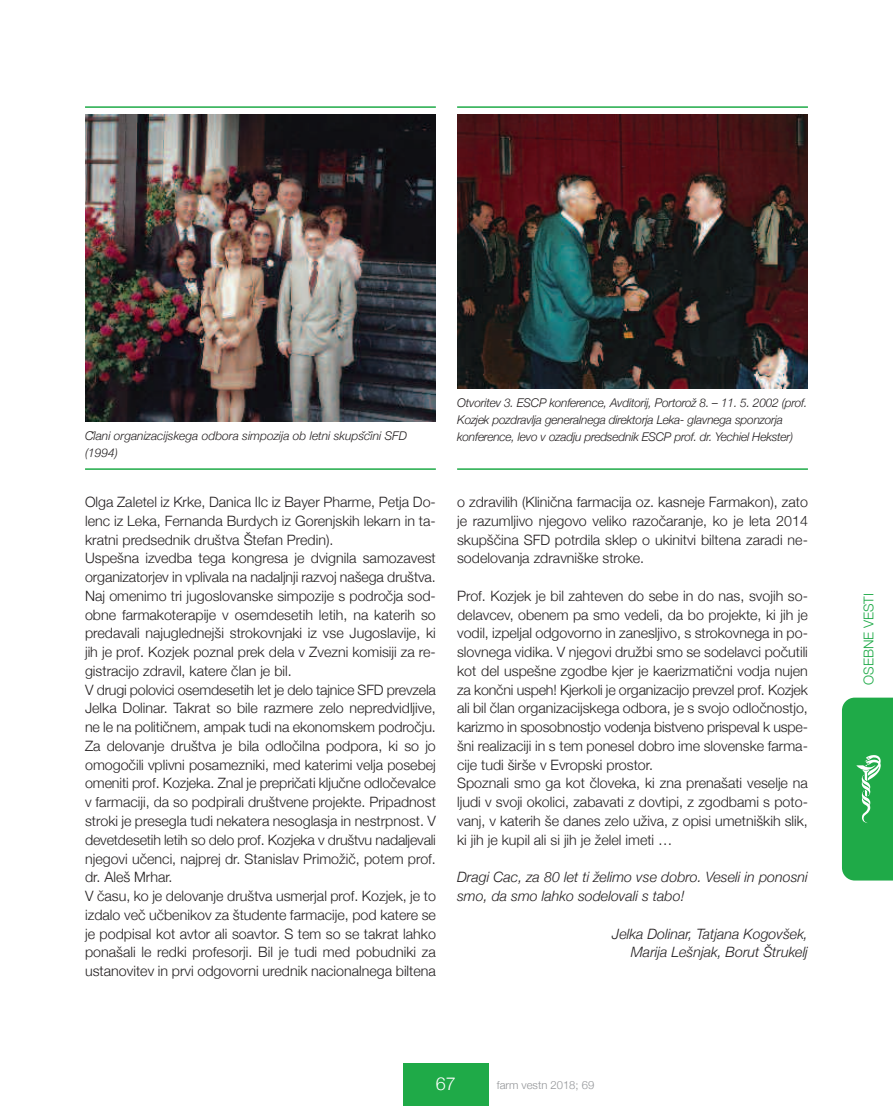
<style>
.page{position:relative;width:893px;height:1106px;background:#fff}
.page>*{position:absolute;margin:0;border:0;box-sizing:border-box;transform-origin:0 0}
.t1{font:300 18px "Helvetica Neue";color:#fff}
.t2{font:300 14.25px/18.8px "Helvetica Neue";color:#231f20}
.t3{font:italic 300 14.25px/18.8px "Helvetica Neue";color:#231f20}
.t4{font:300 13.5px "Helvetica Neue";color:#1faa48}
.t5{font:italic 300 12px/16.8px "Helvetica Neue";letter-spacing:-.015em;color:#231f20}
.t6{font:300 11.25px "Helvetica Neue";color:#939598}
</style>
<div class="page">
<div style="left:403px;top:1063px;width:85px;height:43px;background:#1faa48"></div>
<svg style="left:842px;top:697px;width:51px;height:183px;background:#2bae51"></svg>
<hr style="left:457px;top:106px;width:351px;height:2px;background:#1faa48">
<img style="left:457px;top:115px;width:351px;height:273px">
<hr style="left:457px;top:468px;width:351px;height:2px;background:#1faa48">
<hr style="left:85px;top:106px;width:351px;height:2px;background:#1faa48">
<img style="left:85px;top:115px;width:351px;height:306px">
<hr style="left:85px;top:468px;width:351px;height:2px;background:#1faa48">
<p class="t5" style="left:457px;top:394px;width:352px">Otvoritev 3. ESCP konference, Avditorij, Portorož 8. – 11. 5. 2002 (prof.<br>Kozjek pozdravlja generalnega direktorja Leka- glavnega sponzorja</p>
<p class="t5" style="left:85px;top:427px;width:323px">Člani organizacijskega odbora simpozija ob letni skupščini SFD</p>
<p class="t5" style="left:457px;top:428px;width:338px">konference, levo v ozadju predsednik ESCP prof. dr. Yechiel Hekster)</p>
<p class="t5" style="left:85px;top:444px;width:34px">(1994)</p>
<p class="t2" style="left:85px;top:492px;width:352px">Olga Zaletel iz Krke, Danica Ilc iz Bayer Pharme, Petja Do&shy;lenc iz Leka, Fernanda Burdych iz Gorenjskih lekarn in ta&shy;kratni predsednik društva Štefan Predin).<br>Uspešna izvedba tega kongresa je dvignila samozavest organizatorjev in vplivala na nadaljnji razvoj našega društva.<br>Naj omenimo tri jugoslovanske simpozije s področja sod&shy;obne farmakoterapije v osemdesetih letih, na katerih so predavali najuglednejši strokovnjaki iz vse jugoslavije, ki jih je prof. Kozjek poznal prek dela v Zvezni komisiji za re&shy;gistracijo zdravil, katere član je bil.<br>V drugi polovici osemdesetih let je delo tajnice SFD prevzela jelka Dolinar. Takrat so bile razmere zelo nepredvidljive, ne le na političnem, ampak tudi na ekonomskem področju.<br>Za delovanje društva je bila odločilna podpora, ki so jo omogočili vplivni posamezniki, med katerimi velja posebej omeniti prof. Kozjeka. Znal je prepričati ključne odločevalce v farmaciji, da so podpirali društvene projekte. Pripadnost stroki je presegla tudi nekatera nesoglasja in nestrpnost. V devetdesetih letih so delo prof. Kozjeka v društvu nadaljevali njegovi učenci, najprej dr. Stanislav Primožič, potem prof. dr. Aleš Mrhar.<br>V času, ko je delovanje društva usmerjal prof. Kozjek, je to izdalo več učbenikov za študente farmacije, pod katere se je podpisal kot avtor ali soavtor. S tem so se takrat lahko ponašali le redki profesorji. Bil je tudi med pobudniki za ustanovitev in prvi odgovorni urednik nacionalnega biltena</p>
<p class="t2" style="left:457px;top:492px;width:352px;text-align:justify">o zdravilih (Klinična farmacija oz. kasneje Farmakon), zato je razumljivo njegovo veliko razočaranje, ko je leta 2014 skupščina SFD potrdila sklep o ukinitvi biltena zaradi ne&shy;sodelovanja zdravniške stroke.</p>
<p class="t2" style="left:457px;top:586px;width:352px">Prof. Kozjek je bil zahteven do sebe in do nas, svojih so&shy;delavcev, obenem pa smo vedeli, da bo projekte, ki jih je vodil, izpeljal odgovorno in zanesljivo, s strokovnega in po&shy;slovnega vidika. V njegovi družbi smo se sodelavci počutili kot del uspešne zgodbe kjer je kaerizmatični vodja nujen za končni uspeh! Kjerkoli je organizacijo prevzel prof. Kozjek ali bil član organizacijskega odbora, je s svojo odločnostjo, karizmo in sposobnostjo vodenja bistveno prispeval k uspe&shy;šni realizaciji in s tem ponesel dobro ime slovenske farma&shy;cije tudi širše v Evropski prostor.<br>Spoznali smo ga kot človeka, ki zna prenašati veselje na ljudi v svoji okolici, zabavati z dovtipi, z zgodbami s poto&shy;vanj, v katerih še danes zelo uživa, z opisi umetniških slik, ki jih je kupil ali si jih je želel imeti …</p>
<p class="t3" style="left:457px;top:867px;width:352px">Dragi Cac, za 80 let ti želimo vse dobro. Veseli in ponosni smo, da smo lahko sodelovali s tabo!</p>
<p class="t3" style="left:612px;top:923px;width:197px;text-align:right">Jelka Dolinar, Tatjana Kogovšek,<br>Marija Lešnjak, Borut Štrukelj</p>
<p class="t1" style="left:436px;top:1072px;width:22px">67</p>
<p class="t6" style="left:497px;top:1078px;width:99px">farm vestn 2018; 69</p>
<p class="t4" style="left:860px;top:685px;width:93px;rotate:-90deg">OSEBNE VESTI</p>
</div>
